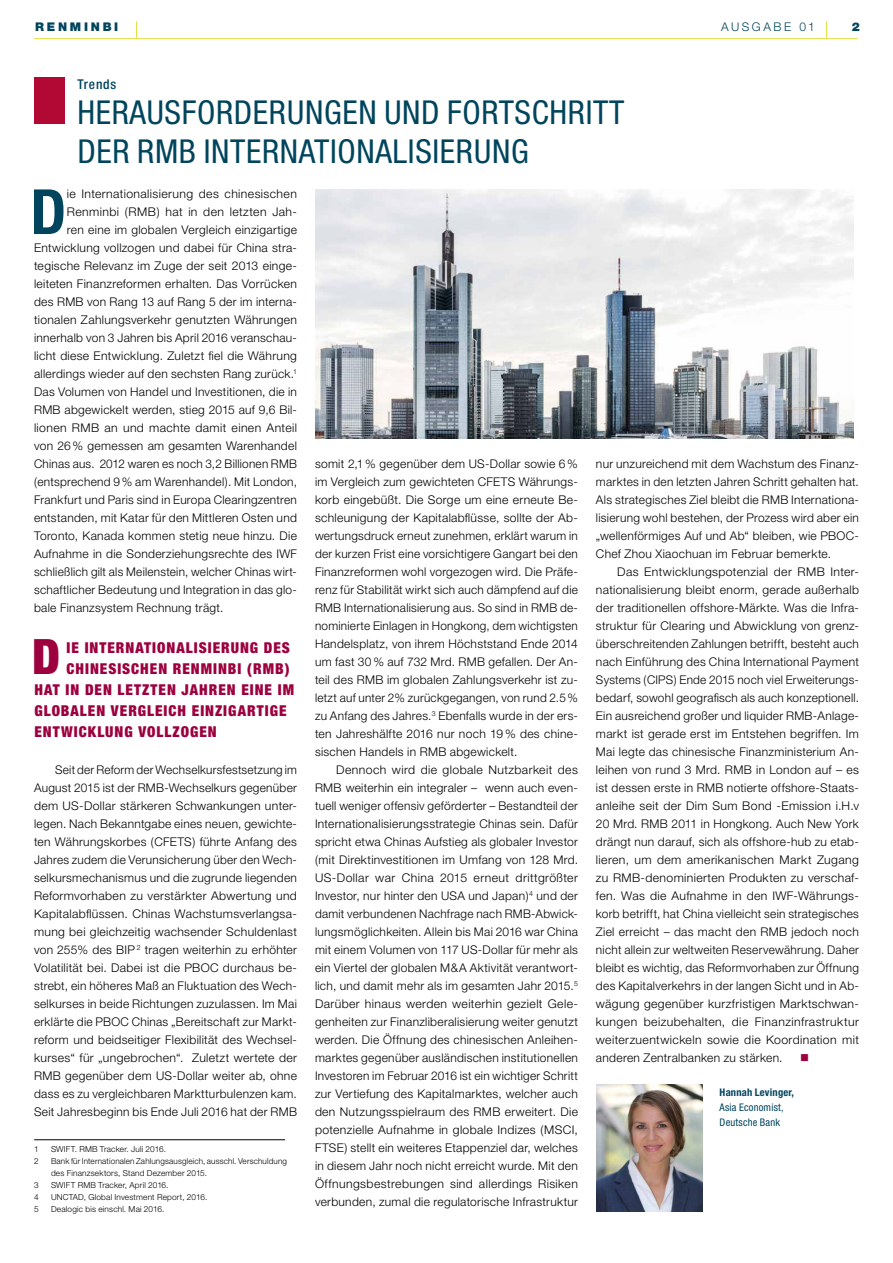
<style>
.page{position:relative;width:893px;height:1263px;background:#fff}
.page>*{position:absolute;margin:0;border:0;box-sizing:border-box;transform-origin:0 0}
.t1{font:700 condensed 62.4px "Helvetica Neue";color:#00455d}
.t2{font:900 condensed 48.9px "Helvetica Neue";color:#9c003f}
.t3{font:condensed 33px/39px "Helvetica Neue";letter-spacing:.02em;color:#00455d}
.t4{font:900 condensed 15px "Helvetica Neue";letter-spacing:.065em;color:#9c003f}
.t5{font:500 condensed 13.5px "Helvetica Neue";letter-spacing:.06em;color:#00455d}
.t6{font:300 12px/18px "Helvetica Neue";letter-spacing:.025em;color:#000;text-align:justify}
.t7{font:900 12px "Helvetica Neue";letter-spacing:.23em;color:#00455d}
.t8{font:300 12px "Helvetica Neue";letter-spacing:.21em;color:#00455d}
.t9{font:12px "Wingdings";color:#9c003f}
.t10{font:condensed 10.5px/15px "Helvetica Neue";letter-spacing:.02em;color:#00455d}
.t11{font:700 condensed 10.5px "Helvetica Neue";letter-spacing:.02em;color:#00455d}
.t12{font:300 8.25px/12px "Helvetica Neue";letter-spacing:.02em;color:#000}
</style>
<div class="page">
<hr style="left:34px;top:38px;width:823px;height:1px;background:#dfde3c">
<svg style="left:136px;top:21px;width:1px;height:17px"></svg>
<svg style="left:826px;top:21px;width:1px;height:17px"></svg>
<img style="left:596px;top:1084px;width:107px;height:128px">
<div style="left:34px;top:77px;width:31px;height:47px;background:#b10933"></div>
<img style="left:315px;top:190px;width:538px;height:248px">
<hr style="left:34px;top:1139px;width:251px;height:1px;background:#000">
<p class="t7" style="left:35px;top:20px;width:85px">RENMINBI</p>
<p class="t8" style="left:721px;top:19px;width:95px">AUSGABE 01</p>
<p class="t7" style="left:852px;top:19px;width:10px">2</p>
<p class="t5" style="left:78px;top:76px;width:40px">Trends</p>
<h3 class="t3" style="left:78px;top:93px;width:548px">HERAUSFORDERUNGEN UND FORTSCHRITT<br>DER RMB INTERNATIONALISIERUNG</h3>
<h1 class="t1" style="left:30px;top:174px;width:37px">D</h1>
<p class="t6" style="left:67px;top:184px;width:232px">ie Internationalisierung des chinesischen</p>
<p class="t6" style="left:67px;top:202px;width:232px">Renminbi (RMB) hat in den letzten Jah-</p>
<p class="t6" style="left:67px;top:220px;width:232px">ren eine im globalen Vergleich einzigartige</p>
<p class="t6" style="left:34px;top:238px;width:264px">Entwicklung vollzogen und dabei für China stra-</p>
<p class="t6" style="left:34px;top:256px;width:264px">tegische Relevanz im Zuge der seit 2013 einge-</p>
<p class="t6" style="left:34px;top:274px;width:264px">leiteten Finanzreformen erhalten. Das Vorrücken</p>
<p class="t6" style="left:34px;top:292px;width:263px">des RMB von Rang 13 auf Rang 5 der im interna-</p>
<p class="t6" style="left:34px;top:310px;width:264px">tionalen Zahlungsverkehr genutzten Währungen</p>
<p class="t6" style="left:34px;top:328px;width:264px">innerhalb von 3 Jahren bis April 2016 veranschau-</p>
<p class="t6" style="left:34px;top:346px;width:264px">licht diese Entwicklung. Zuletzt fiel die Währung</p>
<p class="t6" style="left:34px;top:364px;width:264px">allerdings wieder auf den sechsten Rang zurück.<sup>1</sup></p>
<p class="t6" style="left:34px;top:382px;width:264px">Das Volumen von Handel und Investitionen, die in</p>
<p class="t6" style="left:34px;top:400px;width:264px">RMB abgewickelt werden, stieg 2015 auf 9,6 Bil-</p>
<p class="t6" style="left:34px;top:418px;width:264px">lionen RMB an und machte damit einen Anteil</p>
<p class="t6" style="left:34px;top:436px;width:264px">von 26% gemessen am gesamten Warenhandel</p>
<p class="t6" style="left:34px;top:454px;width:264px">Chinas aus. 2012 waren es noch 3,2 Billionen RMB</p>
<p class="t6" style="left:34px;top:472px;width:264px">(entsprechend 9% am Warenhandel). Mit London,</p>
<p class="t6" style="left:34px;top:490px;width:264px">Frankfurt und Paris sind in Europa Clearingzentren</p>
<p class="t6" style="left:34px;top:508px;width:264px">entstanden, mit Katar für den Mittleren Osten und</p>
<p class="t6" style="left:34px;top:526px;width:264px">Toronto, Kanada kommen stetig neue hinzu. Die</p>
<p class="t6" style="left:34px;top:544px;width:264px">Aufnahme in die Sonderziehungsrechte des IWF</p>
<p class="t6" style="left:34px;top:562px;width:264px">schließlich gilt als Meilenstein, welcher Chinas wirt-</p>
<p class="t6" style="left:34px;top:580px;width:264px">schaftlicher Bedeutung und Integration in das glo-</p>
<p class="t6" style="left:34px;top:598px;width:191px">bale Finanzsystem Rechnung trägt.</p>
<h2 class="t2" style="left:32px;top:626px;width:30px">D</h2>
<p class="t4" style="left:67px;top:638px;width:225px">IE INTERNATIONALISIERUNG DES</p>
<p class="t4" style="left:67px;top:659px;width:224px">CHINESISCHEN RENMINBI (RMB)</p>
<p class="t4" style="left:34px;top:680px;width:261px">HAT IN DEN LETZTEN JAHREN EINE IM</p>
<p class="t4" style="left:34px;top:701px;width:254px">GLOBALEN VERGLEICH EINZIGARTIGE</p>
<p class="t4" style="left:34px;top:722px;width:184px">ENTWICKLUNG VOLLZOGEN</p>
<p class="t6" style="left:34px;top:760px;width:264px;text-align:left;text-indent:21px">Seit der Reform der Wechselkursfestsetzung im August 2015 ist der RMB-Wechselkurs gegenüber dem US-Dollar stärkeren Schwankungen unter&shy;legen. Nach Bekanntgabe eines neuen, gewichte&shy;ten Währungskorbes (CFETS) führte Anfang des Jahres zudem die Verunsicherung über den Wech&shy;selkursmechanismus und die zugrunde liegenden Reformvorhaben zu verstärkter Abwertung und Kapitalabflüssen. Chinas Wachstumsverlangsa&shy;mung bei gleichzeitig wachsender Schuldenlast von 255% des BIP <sup>2</sup> tragen weiterhin zu erhöhter Volatilität bei. Dabei ist die PBOC durchaus be&shy;strebt, ein höheres Maß an Fluktuation des Wech&shy;selkurses in beide Richtungen zuzulassen. Im Mai erklärte die PBOC Chinas „Bereitschaft zur Markt&shy;reform und beidseitiger Flexibilität des Wechsel&shy;kurses“ für „ungebrochen“. Zuletzt wertete der RMB gegenüber dem US-Dollar weiter ab, ohne dass es zu vergleichbaren Marktturbulenzen kam.<br>Seit Jahresbeginn bis Ende Juli 2016 hat der RMB</p>
<p class="t12" style="left:34px;top:1143px;width:6px">1</p>
<p class="t12" style="left:51px;top:1143px;width:116px">SWIFT. RMB Tracker. Juli 2016.</p>
<p class="t12" style="left:34px;top:1155px;width:6px">2</p>
<p class="t12" style="left:51px;top:1155px;width:238px">Bank für Internationalen Zahlungsausgleich, ausschl. Verschuldung des Finanzsektors, Stand Dezember 2015.</p>
<p class="t12" style="left:34px;top:1179px;width:6px">3</p>
<p class="t12" style="left:51px;top:1179px;width:119px">SWIFT RMB Tracker, April 2016.</p>
<p class="t12" style="left:34px;top:1191px;width:6px">4</p>
<p class="t12" style="left:51px;top:1191px;width:158px">UNCTAD, Global Investment Report, 2016.</p>
<p class="t12" style="left:34px;top:1203px;width:6px">5</p>
<p class="t12" style="left:51px;top:1203px;width:115px">Dealogic bis einschl. Mai 2016.</p>
<p class="t6" style="left:315px;top:454px;width:264px">somit 2,1% gegenüber dem US-Dollar sowie 6% im Vergleich zum gewichteten CFETS Währungs&shy;korb eingebüßt. Die Sorge um eine erneute Be&shy;schleunigung der Kapitalabflüsse, sollte der Ab&shy;wertungsdruck erneut zunehmen, erklärt warum in der kurzen Frist eine vorsichtigere Gangart bei den Finanzreformen wohl vorgezogen wird. Die Präfe&shy;renz für Stabilität wirkt sich auch dämpfend auf die RMB Internationalisierung aus. So sind in RMB de&shy;nominierte Einlagen in Hongkong, dem wichtigsten Handelsplatz, von ihrem Höchststand Ende 2014 um fast 30% auf 732 Mrd. RMB gefallen. Der An&shy;teil des RMB im globalen Zahlungsverkehr ist zu&shy;letzt auf unter 2% zurückgegangen, von rund 2.5% zu Anfang des Jahres.<sup>3</sup> Ebenfalls wurde in der ers&shy;ten Jahreshälfte 2016 nur noch 19 % des chine&shy;sischen Handels in RMB abgewickelt.</p>
<p class="t6" style="left:315px;top:760px;width:265px;text-indent:21px">Dennoch wird die globale Nutzbarkeit des RMB weiterhin ein integraler – wenn auch even&shy;tuell weniger offensiv geförderter – Bestandteil der Internationalisierungsstrategie Chinas sein. Dafür spricht etwa Chinas Aufstieg als globaler Investor (mit Direktinvestitionen im Umfang von 128 Mrd.<br>US-Dollar war China 2015 erneut drittgrößter Investor, nur hinter den USA und Japan)<sup>4</sup> und der damit verbundenen Nachfrage nach RMB-Abwick&shy;lungsmöglichkeiten. Allein bis Mai 2016 war China mit einem Volumen von 117 US-Dollar für mehr als ein Viertel der globalen M&amp;A Aktivität verantwort&shy;lich, und damit mehr als im gesamten Jahr 2015.<sup>5<br></sup>Darüber hinaus werden weiterhin gezielt Gele&shy;genheiten zur Finanzliberalisierung weiter genutzt werden. Die Öffnung des chinesischen Anleihen&shy;marktes gegenüber ausländischen institutionellen Investoren im Februar 2016 ist ein wichtiger Schritt zur Vertiefung des Kapitalmarktes, welcher auch den Nutzungsspielraum des RMB erweitert. Die potenzielle Aufnahme in globale Indizes (MSCI, FTSE) stellt ein weiteres Etappenziel dar, welches in diesem Jahr noch nicht erreicht wurde. Mit den Öffnungsbestrebungen sind allerdings Risiken verbunden, zumal die regulatorische Infrastruktur</p>
<p class="t6" style="left:596px;top:454px;width:264px">nur unzureichend mit dem Wachstum des Finanz&shy;marktes in den letzten Jahren Schritt gehalten hat.<br>Als strategisches Ziel bleibt die RMB Internationa&shy;lisierung wohl bestehen, der Prozess wird aber ein „wellenförmiges Auf und Ab“ bleiben, wie PBOC-Chef Zhou Xiaochuan im Februar bemerkte.</p>
<p class="t6" style="left:596px;top:562px;width:265px;text-align:left;text-indent:21px">Das Entwicklungspotenzial der RMB Inter&shy;nationalisierung bleibt enorm, gerade außerhalb der traditionellen offshore-Märkte. Was die Infra&shy;struktur für Clearing und Abwicklung von grenz&shy;überschreitenden Zahlungen betrifft, besteht auch nach Einführung des China International Payment Systems (CIPS) Ende 2015 noch viel Erweiterungs&shy;bedarf, sowohl geografisch als auch konzeptionell.<br>Ein ausreichend großer und liquider RMB-Anlage&shy;markt ist gerade erst im Entstehen begriffen. Im Mai legte das chinesische Finanzministerium An&shy;leihen von rund 3 Mrd. RMB in London auf – es ist dessen erste in RMB notierte offshore-Staats&shy;anleihe seit der Dim Sum Bond -Emission i.H.v 20 Mrd. RMB 2011 in Hongkong. Auch New York drängt nun darauf, sich als offshore-hub zu etab&shy;lieren, um dem amerikanischen Markt Zugang zu RMB-denominierten Produkten zu verschaf&shy;fen. Was die Aufnahme in den IWF-Währungs&shy;korb betrifft, hat China vielleicht sein strategisches Ziel erreicht – das macht den RMB jedoch noch nicht allein zur weltweiten Reservewährung. Daher bleibt es wichtig, das Reformvorhaben zur Öffnung des Kapitalverkehrs in der langen Sicht und in Ab&shy;wägung gegenüber kurzfristigen Marktschwan&shy;kungen beizubehalten, die Finanzinfrastruktur weiterzuentwickeln sowie die Koordination mit anderen Zentralbanken zu stärken.</p>
<p class="t9" style="left:800px;top:1051px;width:10px">■</p>
<p class="t11" style="left:720px;top:1086px;width:76px">Hannah Levinger,</p>
<p class="t10" style="left:720px;top:1099px;width:66px">Asia Economist,<br>Deutsche Bank</p>
</div>
